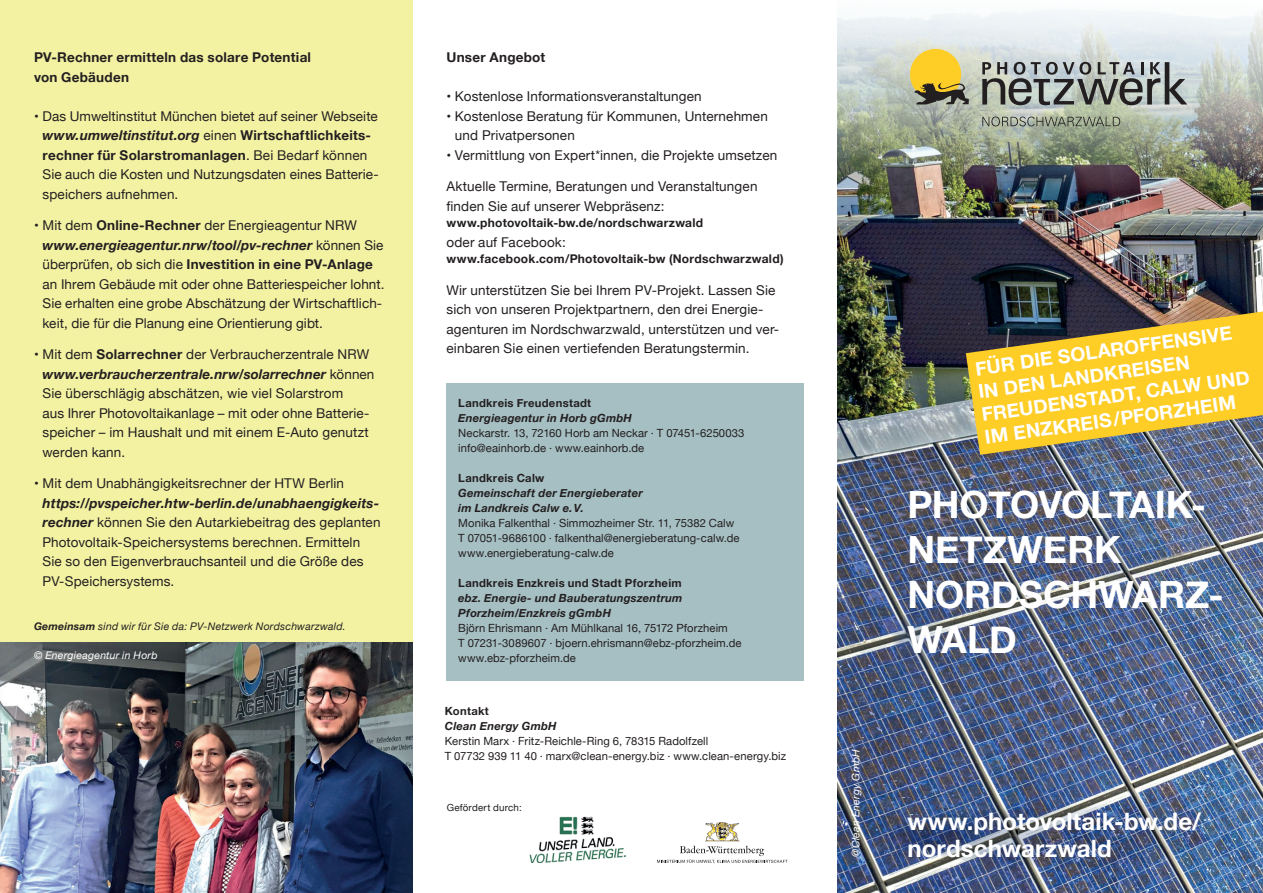
<style>
.page{position:relative;width:1263px;height:893px;background:#fff}
.page>*{position:absolute;margin:0;border:0;box-sizing:border-box;transform-origin:0 0}
.t1{font:700 37.5px/45px "Helvetica Neue";letter-spacing:-.005em;color:#fff}
.t2{font:700 24px/27px "Helvetica Neue";letter-spacing:.005em;color:#fff}
.t3{font:700 19.2px/23.1px "Helvetica Neue";color:#fff}
.t4{font:13.5px/19.5px "Helvetica Neue";letter-spacing:.01em;color:#231f20}
.t5{font:700 13.5px/19.5px "Helvetica Neue";letter-spacing:.02em;color:#231f20}
.t6{font:700 12px "Helvetica Neue";letter-spacing:.02em;color:#231f20}
.t7{font:11.25px/15px "Helvetica Neue";letter-spacing:.005em;color:#231f20}
.t8{font:italic 700 11.25px/15px "Helvetica Neue";letter-spacing:.015em;color:#231f20}
.t9{font:700 11.25px "Helvetica Neue";letter-spacing:.025em;color:#231f20}
.t10{font:italic 10.5px "Helvetica Neue";letter-spacing:.02em;color:#231f20}
.t11{font:italic 10.5px "Helvetica Neue";letter-spacing:.02em;color:#fff}
.t12{font:9.75px "Helvetica Neue";letter-spacing:.02em;color:#231f20}
.s1{font-weight:700;font-style:italic}
.s2{font-weight:700}
</style>
<div class="page">
<img style="left:838px;top:10px;width:425px;height:883px">
<div style="left:446px;top:383px;width:358px;height:297px;background:#a6bfc3"></div>
<div style="left:0;top:0;width:412px;height:723px;background:#f3f2a3"></div>
<img style="left:966px;top:311px;width:297px;height:144px">
<img style="left:705px;top:822px;width:35px;height:19px">
<svg style="left:657px;top:846px;width:130px;height:17px"></svg>
<img style="left:529px;top:817px;width:97px;height:46px">
<div style="left:910px;top:49px;width:51px;height:51px;background:#fecd26;border-radius:50%"></div>
<svg style="left:914px;top:83px;width:55px;height:21px"></svg>
<svg style="left:982px;top:62px;width:205px;height:43px"></svg>
<svg style="left:982px;top:117px;width:138px;height:9px"></svg>
<img style="left:0;top:643px;width:412px;height:250px">
<img style="left:892px;top:605px;width:77px;height:65px;border-radius:50%">
<img style="left:1085px;top:518px;width:78px;height:65px;border-radius:50%">
<img style="left:882px;top:804px;width:381px;height:64px">
<p class="t5" style="left:34px;top:48px;width:279px">PV-Rechner ermitteln das solare Potential von Gebäuden</p>
<p class="t4" style="left:42px;top:107px;width:338px;text-indent:-8px">• Das Umweltinstitut München bietet auf seiner Webseite <span class="s1">www.umweltinstitut.org</span> einen <span class="s2">Wirtschaftlichkeits&shy;rechner für Solarstromanlagen</span>. Bei Bedarf können Sie auch die Kosten und Nutzungsdaten eines Batterie&shy;speichers aufnehmen.</p>
<p class="t4" style="left:42px;top:216px;width:343px;text-indent:-8px">• Mit dem <span class="s2">Online-Rechner</span> der Energieagentur NRW <span class="s1">www.energieagentur.nrw/tool/pv-rechner</span> können Sie überprüfen, ob sich die <span class="s2">Investition in eine PV-Anlage </span>an Ihrem Gebäude mit oder ohne Batteriespeicher lohnt.<br>Sie erhalten eine grobe Abschätzung der Wirtschaftlich&shy;keit, die für die Planung eine Orientierung gibt.</p>
<p class="t4" style="left:42px;top:345px;width:333px;text-indent:-8px">• Mit dem <span class="s2">Solarrechner</span> der Verbraucherzentrale NRW <span class="s1">www.verbraucherzentrale.nrw/solarrechner</span> können Sie überschlägig abschätzen, wie viel Solarstrom<br>aus Ihrer Photovoltaikanlage – mit oder ohne Batterie&shy;speicher – im Haushalt und mit einem E-Auto genutzt werden kann.</p>
<p class="t4" style="left:42px;top:474px;width:339px;text-indent:-8px">• Mit dem Unabhängigkeitsrechner der HTW Berlin <span class="s1">https://pvspeicher.htw-berlin.de/unabhaengigkeits&shy;rechner</span> können Sie den Autarkiebeitrag des geplanten Photovoltaik-Speichersystems berechnen. Ermitteln Sie so den Eigenverbrauchsanteil und die Größe des PV-Speichersystems.</p>
<p class="t10" style="left:34px;top:619px;width:313px"><span class="s2">Gemeinsam</span> sind wir für Sie da: PV-Netzwerk Nordschwarzwald.</p>
<p class="t11" style="left:34px;top:648px;width:125px">© Energieagentur in Horb</p>
<p class="t5" style="left:446px;top:48px;width:100px">Unser Angebot</p>
<p class="t4" style="left:446px;top:87px;width:257px">• Kostenlose Informationsveranstaltungen</p>
<p class="t4" style="left:455px;top:107px;width:314px;text-indent:-8px">• Kostenlose Beratung für Kommunen, Unternehmen und Privatpersonen</p>
<p class="t4" style="left:446px;top:146px;width:332px">• Vermittlung von Expert*innen, die Projekte umsetzen</p>
<p class="t4" style="left:446px;top:177px;width:312px">Aktuelle Termine, Beratungen und Veranstaltungen finden Sie auf unserer Webpräsenz:</p>
<p class="t6" style="left:446px;top:213px;width:258px">www.photovoltaik-bw.de/nordschwarzwald</p>
<p class="t4" style="left:446px;top:233px;width:121px">oder auf Facebook:</p>
<p class="t6" style="left:446px;top:249px;width:339px">www.facebook.com/Photovoltaik-bw (Nordschwarzwald)</p>
<p class="t4" style="left:446px;top:281px;width:333px">Wir unterstützen Sie bei Ihrem PV-Projekt. Lassen Sie sich von unseren Projektpartnern, den drei Energie&shy;agenturen im Nordschwarzwald, unterstützen und ver&shy;einbaren Sie einen vertiefenden Beratungstermin.</p>
<p class="t9" style="left:458px;top:394px;width:134px">Landkreis Freudenstadt</p>
<p class="t8" style="left:458px;top:411px;width:175px">Energieagentur in Horb gGmbH</p>
<p class="t7" style="left:458px;top:426px;width:288px">Neckarstr. 13, 72160 Horb am Neckar · T 07451-6250033</p>
<p class="t7" style="left:458px;top:441px;width:187px">info@eainhorb.de · www.eainhorb.de</p>
<p class="t9" style="left:458px;top:469px;width:88px">Landkreis Calw</p>
<p class="t8" style="left:458px;top:486px;width:186px">Gemeinschaft der Energieberater</p>
<p class="t8" style="left:458px;top:501px;width:127px">im Landkreis Calw e.V.</p>
<p class="t7" style="left:458px;top:516px;width:277px">Monika Falkenthal · Simmozheimer Str. 11, 75382 Calw</p>
<p class="t7" style="left:458px;top:531px;width:283px">T 07051-9686100 · falkenthal@energieberatung-calw.de</p>
<p class="t7" style="left:458px;top:546px;width:157px">www.energieberatung-calw.de</p>
<p class="t9" style="left:458px;top:574px;width:225px">Landkreis Enzkreis und Stadt Pforzheim</p>
<p class="t8" style="left:458px;top:591px;width:226px">ebz. Energie- und Bauberatungszentrum<br>Pforzheim/Enzkreis gGmbH</p>
<p class="t7" style="left:458px;top:621px;width:271px">Björn Ehrismann · Am Mühlkanal 16, 75172 Pforzheim</p>
<p class="t7" style="left:458px;top:636px;width:285px">T 07231-3089607 · bjoern.ehrismann@ebz-pforzheim.de www.ebz-pforzheim.de</p>
<p class="t9" style="left:445px;top:702px;width:46px">Kontakt</p>
<p class="t8" style="left:445px;top:719px;width:113px">Clean Energy GmbH</p>
<p class="t7" style="left:445px;top:734px;width:265px">Kerstin Marx · Fritz-Reichle-Ring 6, 78315 Radolfzell</p>
<p class="t7" style="left:445px;top:749px;width:343px">T 07732 939 11 40 · marx@clean-energy.biz · www.clean-energy.biz</p>
<p class="t12" style="left:447px;top:801px;width:77px">Gefördert durch:</p>
<p class="t11" style="left:848px;top:856px;width:109px;rotate:-90deg">@Clean Energy GmbH</p>
<p class="t3" style="left:974px;top:358px;width:272px;rotate:-8deg">FÜR DIE SOLAROFFENSIVE<br>IN DEN LANDKREISEN<br>FREUDENSTADT, CALW UND<br>IM ENZKREIS/PFORZHEIM</p>
<p class="t1" style="left:907px;top:483px;width:318px">PHOTOVOLTAIK-<br>NETZWERK<br>NORDSCHWARZ-<br>WALD</p>
<p class="t2" style="left:907px;top:808px;width:295px">www.photovoltaik-bw.de/ nordschwarzwald</p>
</div>
